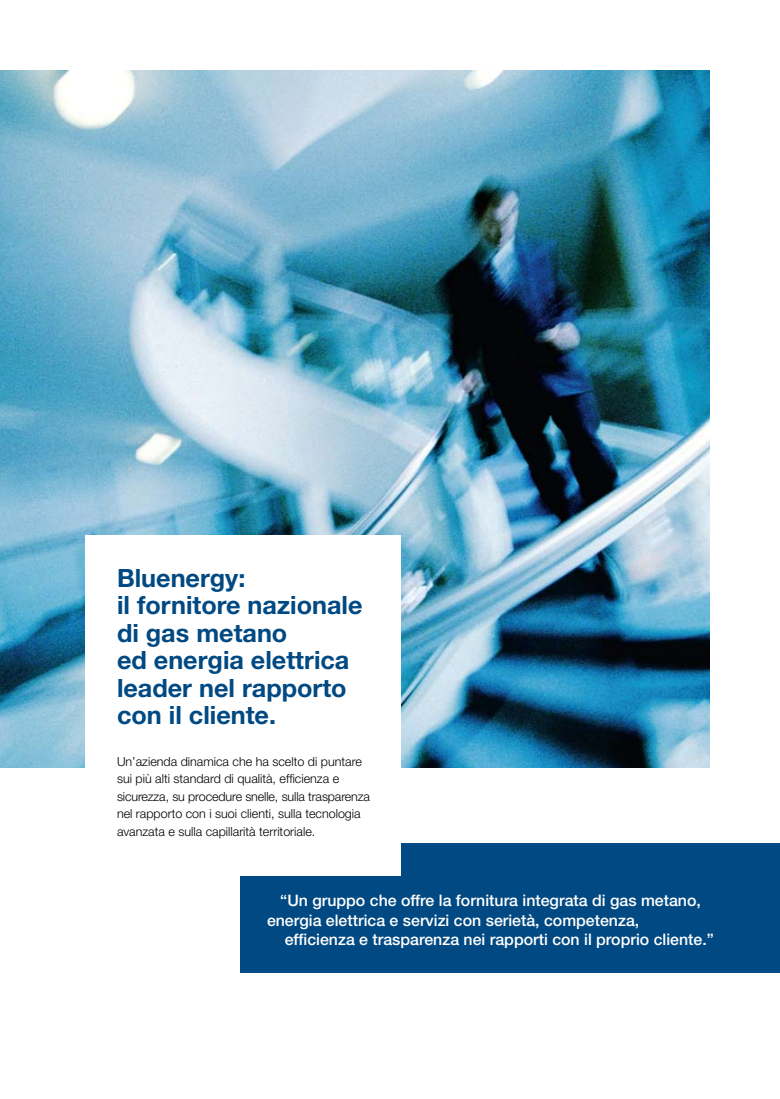
<style>
.page{position:relative;width:780px;height:1099px;background:#fff}
.page>*{position:absolute;margin:0;border:0;box-sizing:border-box;transform-origin:0 0}
.t1{font:700 25.25px/27.5px "Helvetica Neue";color:#004982}
.t2{font:500 15.88px/19.1px "Helvetica Neue";color:#fff}
.t3{font:300 12.5px/17.5px "Helvetica Neue";color:#000}
</style>
<div class="page">
<img style="left:0;top:71px;width:709px;height:696px">
<div style="left:240px;top:842px;width:540px;height:130px;background:#004982"></div>
<div style="left:85px;top:535px;width:315px;height:340px;background:#fff"></div>
<h1 class="t1" style="left:117px;top:563px;width:247px">Bluenergy:<br>il fornitore nazionale di gas metano<br>ed energia elettrica leader nel rapporto con il cliente.</h1>
<p class="t3" style="left:117px;top:752px;width:254px">Un’azienda dinamica che ha scelto di puntare sui più alti standard di qualità, efficienza e sicurezza, su procedure snelle, sulla trasparenza nel rapporto con i suoi clienti, sulla tecnologia avanzata e sulla capillarità territoriale.</p>
<p class="t2" style="left:267px;top:891px;width:435px;text-indent:13px">“Un gruppo che offre la fornitura integrata di gas metano, energia elettrica e servizi con serietà, competenza,</p>
<p class="t2" style="left:285px;top:929px;width:430px">efficienza e trasparenza nei rapporti con il proprio cliente.”</p>
</div>
